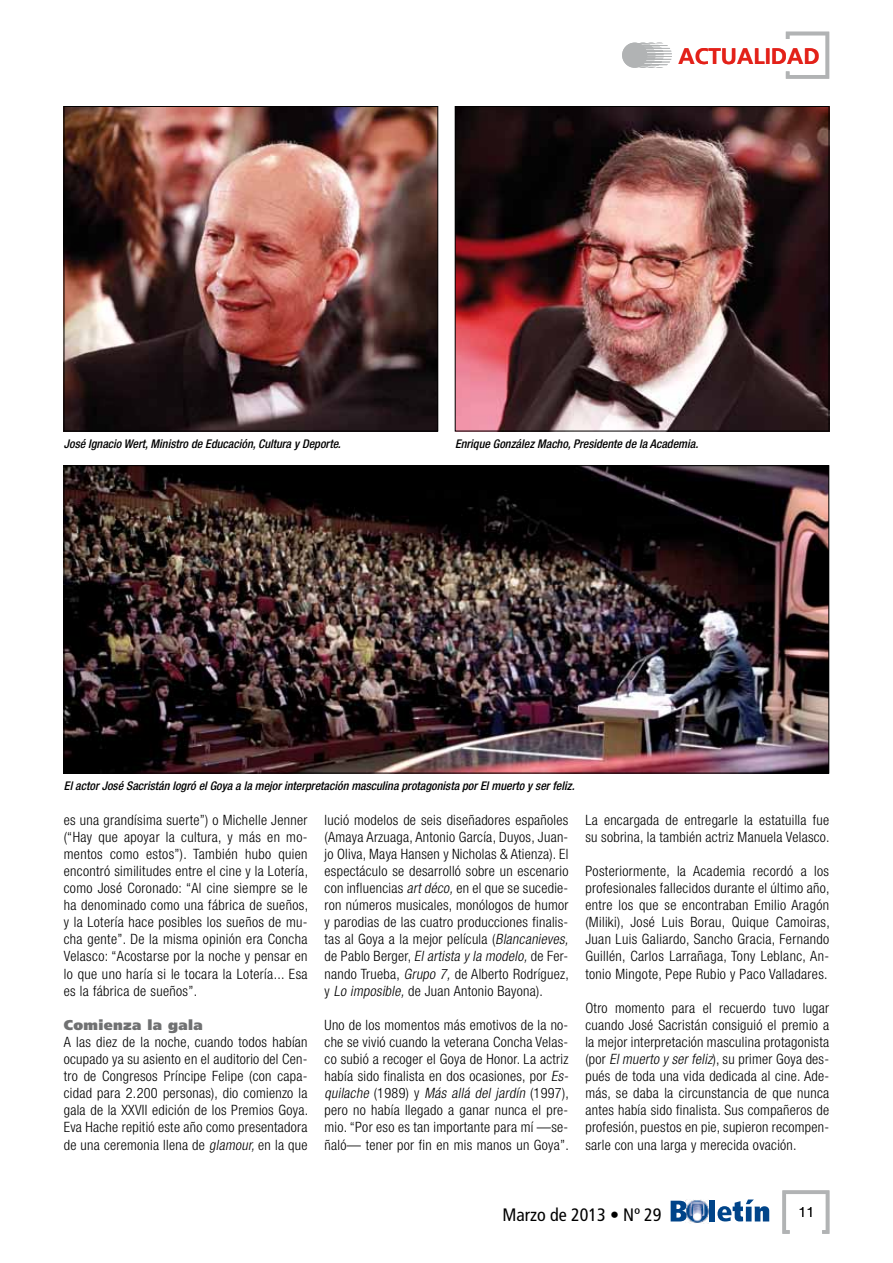
<style>
.page{position:relative;width:893px;height:1263px;background:#fff}
.page>*{position:absolute;margin:0;border:0;box-sizing:border-box;transform-origin:0 0}
.t1{font:700 22.5px "Frutiger LT Std";color:#e32119}
.t2{font:condensed 18px "Frutiger LT Std";color:#000}
.t3{font:300 condensed 14.25px/17.1px "Helvetica Neue LT Std";letter-spacing:.02em;color:#000;text-align:justify}
.t4{font:900 14.25px "Frutiger LT Std";letter-spacing:.025em;color:#707172}
.t5{font:300 14.25px "Helvetica Neue LT Std";color:#000}
.t6{font:italic 500 condensed 12px "Helvetica Neue LT Std";color:#000}
.s1{font-style:italic}
</style>
<div class="page">
<svg style="left:782px;top:1190px;width:47px;height:44px"></svg>
<svg style="left:671px;top:1201px;width:15px;height:20px"></svg>
<div style="left:709px;top:1200px;width:6px;height:21px;background:#004489"></div>
<svg style="left:717px;top:1199px;width:52px;height:22px"></svg>
<img style="left:686px;top:1199px;width:23px;height:24px">
<img style="left:66px;top:108px;width:370px;height:321px">
<div style="left:64px;top:106px;width:374px;height:325px;border:1px solid #000"></div>
<svg style="left:786px;top:32px;width:43px;height:47px"></svg>
<svg style="left:630px;top:43px;width:42px;height:25px"></svg>
<div style="left:622px;top:43px;width:25px;height:25px;background:#b1b3b4;border-radius:50%"></div>
<img style="left:457px;top:108px;width:370px;height:321px">
<div style="left:455px;top:106px;width:374px;height:325px;border:1px solid #000"></div>
<img style="left:66px;top:467px;width:761px;height:304px">
<h1 class="t1" style="left:678px;top:43px;width:143px">ACTUALIDAD</h1>
<p class="t6" style="left:64px;top:437px;width:278px">José Ignacio Wert, Ministro de Educación, Cultura y Deporte.</p>
<p class="t6" style="left:455px;top:437px;width:245px">Enrique González Macho, Presidente de la Academia.</p>
<p class="t6" style="left:64px;top:779px;width:512px">El actor José Sacristán logró el Goya a la mejor interpretación masculina protagonista por El muerto y ser feliz.</p>
<p class="t3" style="left:64px;top:811px;width:246px">es una grandísima suerte”) o Michelle Jenner (“Hay que apoyar la cultura, y más en mo&shy;mentos como estos”). También hubo quien encontró similitudes entre el cine y la Lotería, como José Coronado: “Al cine siempre se le ha denominado como una fábrica de sueños, y la Lotería hace posibles los sueños de mu&shy;cha gente”. De la misma opinión era Concha Velasco: “Acostarse por la noche y pensar en lo que uno haría si le tocara la Lotería... Esa es la fábrica de sueños”.</p>
<p class="t4" style="left:64px;top:1016px;width:140px">Comienza la gala</p>
<p class="t3" style="left:64px;top:1033px;width:246px">A las diez de la noche, cuando todos habían ocupado ya su asiento en el auditorio del Cen&shy;tro de Congresos Príncipe Felipe (con capa&shy;cidad para 2.200 personas), dio comienzo la gala de la XXVII edición de los Premios Goya.<br>Eva Hache repitió este año como presentadora de una ceremonia llena de <span class="s1">glamour,</span>en la que</p>
<p class="t3" style="left:325px;top:811px;width:248px;text-align:left">lució modelos de seis diseñadores españoles (Amaya Arzuaga, Antonio García, Duyos, Juan&shy;jo Oliva, Maya Hansen y Nicholas &amp; Atienza). El espectáculo se desarrolló sobre un escenario con influencias <span class="s1">artdéco,</span>en el que se sucedie&shy;ron números musicales, monólogos de humor y parodias de las cuatro producciones finalis&shy;tas al Goya a la mejor película (<span class="s1">Blancanieves, </span>de Pablo Berger, <span class="s1">Elartista y la modelo,</span>de Fer&shy;nando Trueba, <span class="s1">Grupo 7,</span> de Alberto Rodríguez, y <span class="s1">Lo imposible,</span> de Juan Antonio Bayona).</p>
<p class="t3" style="left:325px;top:1016px;width:248px;text-align:left">Uno de los momentos más emotivos de la no&shy;che se vivió cuando la veterana Concha Velas&shy;co subió a recoger el Goya de Honor. La actriz había sido finalista en dos ocasiones, por <span class="s1">Es&shy;quilache</span> ( 1 9 8 9 ) y <span class="s1">Más allá del jardín</span> ( 1 9 9 7 ) , pero no había llegado a ganar nunca el pre&shy;mio. “Por eso es tan importante para mí —se&shy;ñaló— tener por fin en mis manos un Goya”.</p>
<p class="t3" style="left:585px;top:811px;width:246px">La encargada de entregarle la estatuilla fue su sobrina, la también actriz Manuela Velasco.</p>
<p class="t3" style="left:585px;top:862px;width:246px">Posteriormente, la Academia recordó a los profesionales fallecidos durante el último año, entre los que se encontraban Emilio Aragón (Miliki), José Luis Borau, Quique Camoiras, Juan Luis Galiardo, Sancho Gracia, Fernando Guillén, Carlos Larrañaga, Tony Leblanc, An&shy;tonio Mingote, Pepe Rubio y Paco Valladares.</p>
<p class="t3" style="left:585px;top:999px;width:245px">Otro momento para el recuerdo tuvo lugar cuando José Sacristán consiguió el premio a la mejor interpretación masculina protagonista (por <span class="s1">Elmuerto y serfeliz</span>), su primer Goya des&shy;pués de toda una vida dedicada al cine. Ade&shy;más, se daba la circunstancia de que nunca antes había sido finalista. Sus compañeros de profesión, puestos en pie, supieron recompen&shy;sarle con una larga y merecida ovación.</p>
<p class="t2" style="left:502px;top:1204px;width:161px">Marzo de 2013 • Nº 29</p>
<p class="t5" style="left:798px;top:1203px;width:17px">11</p>
</div>
